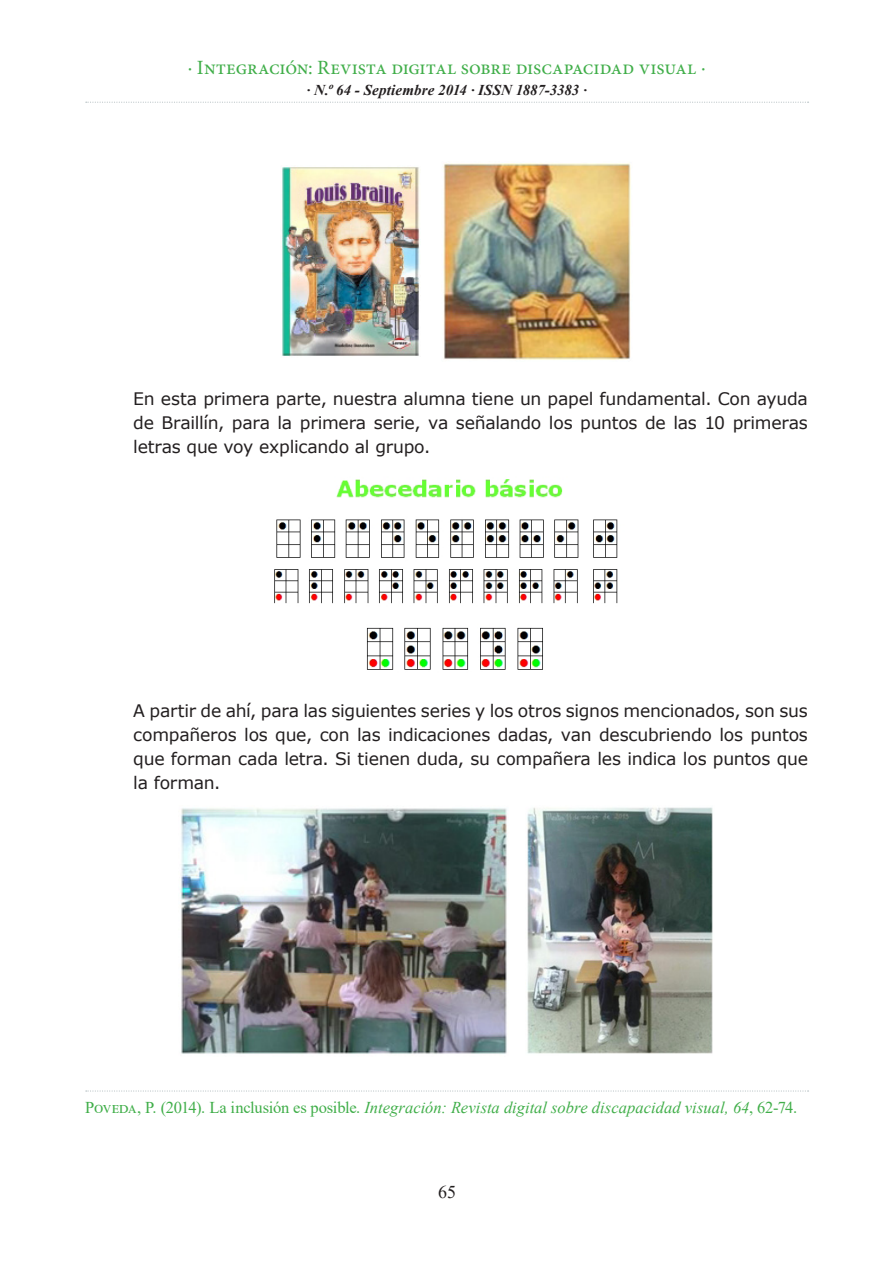
<style>
.page{position:relative;width:893px;height:1263px;background:#fff}
.page>*{position:absolute;margin:0;border:0;box-sizing:border-box;transform-origin:0 0}
.t1{font:20.25px "Minion Pro";letter-spacing:-.01em;color:#40ae49}
.t2{font:18px "Times New Roman";color:#231f20}
.t3{font:17.25px/24px "Verdana";letter-spacing:-.015em;color:#231f20;text-align:justify}
.t4{font:italic 16.5px "Times New Roman";color:#40ae49}
.t5{font:italic 700 15px "Times New Roman";letter-spacing:.005em;color:#231f20}
.s1{font-style:normal}
</style>
<div class="page">
<svg style="left:86px;top:102px;width:723px;height:1px"></svg>
<img style="left:281px;top:167px;width:139px;height:190px">
<img style="left:443px;top:163px;width:188px;height:197px">
<img style="left:274px;top:479px;width:344px;height:191px">
<img style="left:180px;top:808px;width:327px;height:246px">
<img style="left:527px;top:807px;width:186px;height:247px">
<svg style="left:86px;top:1090px;width:723px;height:1px"></svg>
<p class="t1" style="left:188px;top:54px;width:519px">· Integración: Revista digital sobre discapacidad visual ·</p>
<p class="t5" style="left:307px;top:80px;width:282px">· N.º 64 - Septiembre 2014 · ISSN 1887-3383 ·</p>
<p class="t3" style="left:133px;top:387px;width:676px">En esta primera parte, nuestra alumna tiene un papel fundamental. Con ayuda de Braillín, para la primera serie, va señalando los puntos de las 10 primeras letras que voy explicando al grupo.</p>
<p class="t3" style="left:133px;top:699px;width:676px">A partir de ahí, para las siguientes series y los otros signos mencionados, son sus compañeros los que, con las indicaciones dadas, van descubriendo los puntos que forman cada letra. Si tienen duda, su compañera les indica los puntos que la forman.</p>
<p class="t4" style="left:85px;top:1096px;width:713px"><span class="s1">Poveda, P. (2014). La inclusión es posible.</span> Integración: Revista digital sobre discapacidad visual, 64<span class="s1">, 62-74.</span></p>
<p class="t2" style="left:438px;top:1179px;width:19px">65</p>
</div>
